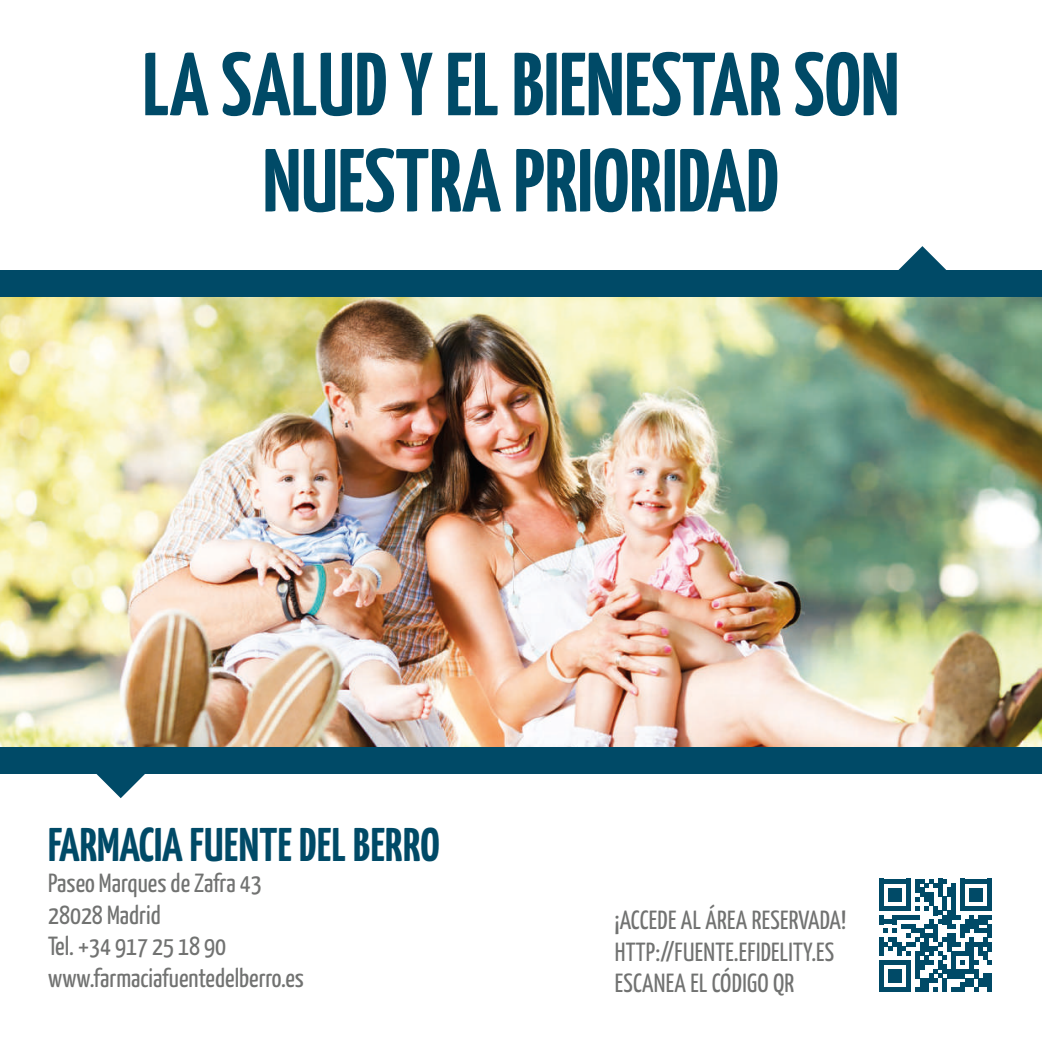
<style>
.page{position:relative;width:1042px;height:1042px;background:#fff}
.page>*{position:absolute;margin:0;border:0;box-sizing:border-box;transform-origin:0 0}
.t1{font:700 89.25px/96.2px "Yanone Kaffeesatz";color:#004a67;text-align:center}
.t2{font:700 47.25px "Yanone Kaffeesatz";letter-spacing:.01em;color:#004a67}
.t3{font:26.25px/31.5px "Yanone Kaffeesatz";color:#717271}
</style>
<div class="page">
<img style="left:0;top:297px;width:1042px;height:450px">
<svg style="left:898px;top:246px;width:49px;height:24px"></svg>
<div style="left:0;top:270px;width:1042px;height:27px;background:#004a67"></div>
<svg style="left:96px;top:774px;width:49px;height:24px"></svg>
<div style="left:0;top:747px;width:1042px;height:27px;background:#004a67"></div>
<svg style="left:879px;top:879px;width:113px;height:112px"></svg>
<div style="left:987px;top:973px;width:5px;height:9px;background:#004a67"></div>
<div style="left:987px;top:982px;width:5px;height:9px;background:#004a67"></div>
<h1 class="t1" style="left:143px;top:34px;width:758px">LA SALUD Y EL BIENESTAR SON<br>NUESTRA PRIORIDAD</h1>
<h2 class="t2" style="left:48px;top:815px;width:393px">FARMACIA FUENTE DEL BERRO</h2>
<p class="t3" style="left:48px;top:867px;width:257px">Paseo Marques de Zafra 43<br>28028 Madrid<br>Tel. +34 917 25 18 90 www.farmaciafuentedelberro.es</p>
<p class="t3" style="left:614px;top:904px;width:233px">¡ACCEDE AL ÁREA RESERVADA!<br>HTTP://FUENTE.EFIDELITY.ES<br>ESCANEA EL CÓDIGO QR</p>
</div>
